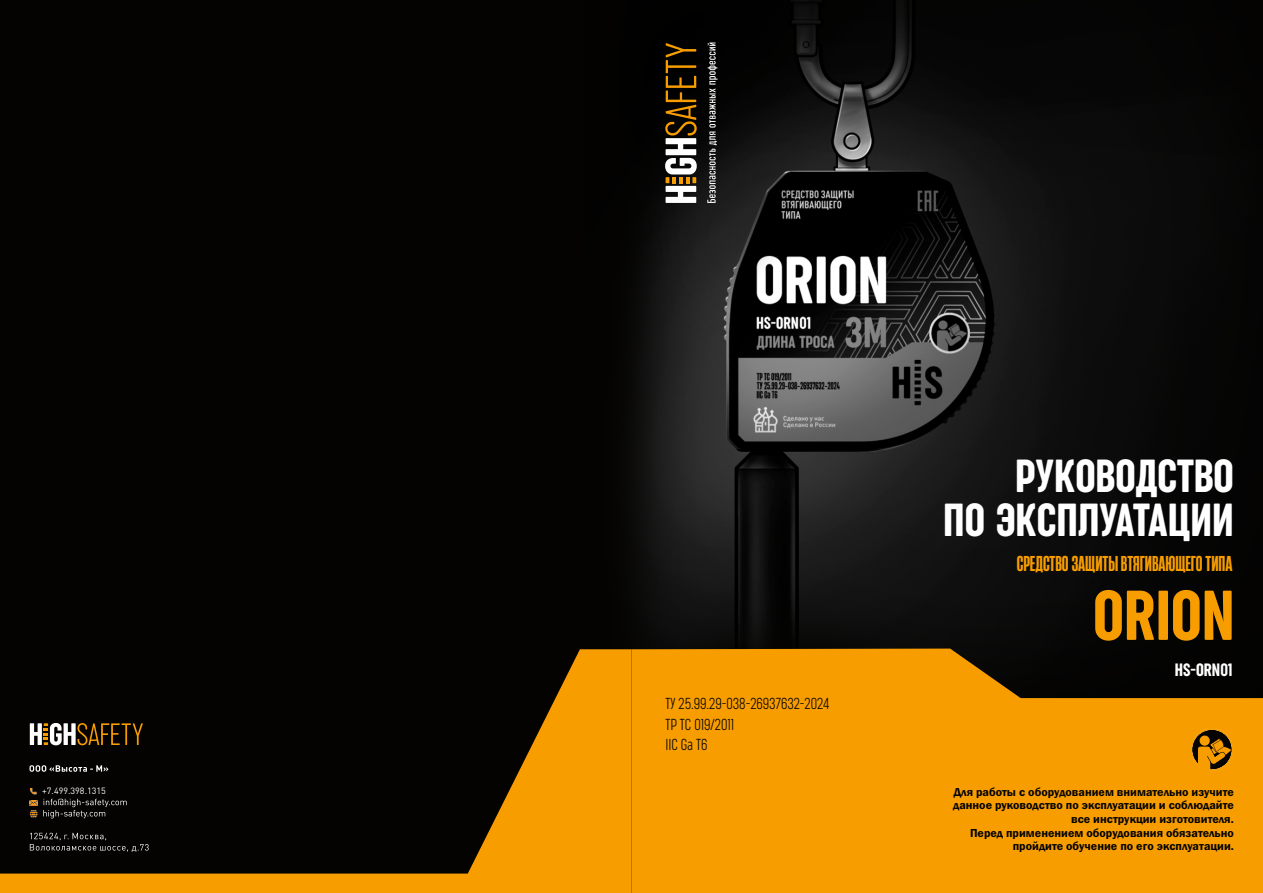
<style>
.page{position:relative;width:1263px;height:893px;background:#040302}
.page>*{position:absolute;margin:0;border:0;box-sizing:border-box;transform-origin:0 0}
.t1{font:72.9px "Sugo Pro Classic";color:#f79d00}
.t2{font:48px/43.8px "Sugo Pro Classic";color:#fff;text-align:right}
.t3{font:700 20.25px "Heading Now 36";color:#f79d00}
.t4{font:18.6px "Sugo Pro Classic";color:#fff}
.t5{font:200 16.5px/20.4px "Sugo Pro Classic";color:#040302}
.t6{font:600 12px/13.6px "Franklin Gothic";color:#040302;text-align:right}
.t7{font:9px "DIN Pro";color:#fff}
</style>
<div class="page">
<img style="left:635px;top:1px;width:502px;height:648px">
<svg style="left:1px;top:649px;width:630px;height:243px"></svg>
<svg style="left:631px;top:649px;width:631px;height:243px;background:#e18f00"></svg>
<svg style="left:1190px;top:728px;width:44px;height:43px"></svg>
<svg style="left:665px;top:43px;width:32px;height:160px"></svg>
<svg style="left:707px;top:43px;width:10px;height:160px"></svg>
<hr style="left:0;top:0;width:1263px;height:1px;background:#fff">
<hr style="left:0;top:892px;width:1263px;height:1px;background:#fff">
<hr style="left:1262px;top:0;width:1px;height:893px;background:#fff">
<hr style="left:0;top:0;width:1px;height:893px;background:#fff">
<p class="t7" style="left:42px;top:787px;width:65px">+7.499.398.1315</p>
<h3 class="t5" style="left:665px;top:694px;width:165px">ТУ 25.99.29-038-26937632-2024<br>TP TC 019/2011<br>IIC Ga T6</h3>
<h2 class="t2" style="left:943px;top:455px;width:292px">РУКОВОДСТВО<br>ПО ЭКСПЛУАТАЦИИ</h2>
<h3 class="t3" style="left:1017px;top:550px;width:217px">CРЕДСТВО ЗАЩИТЫ ВТЯГИВАЮЩЕГО ТИПА</h3>
<h1 class="t1" style="left:1093px;top:579px;width:143px">ORION</h1>
<h3 class="t4" style="left:1175px;top:660px;width:59px">HS-ORN01</h3>
<p class="t6" style="left:953px;top:786px;width:282px">Для работы с оборудованием внимательно изучите данное руководство по эксплуатации и соблюдайте все инструкции изготовителя.<br>Перед применением оборудования обязательно пройдите обучение по его эксплуатации.</p>
</div>
